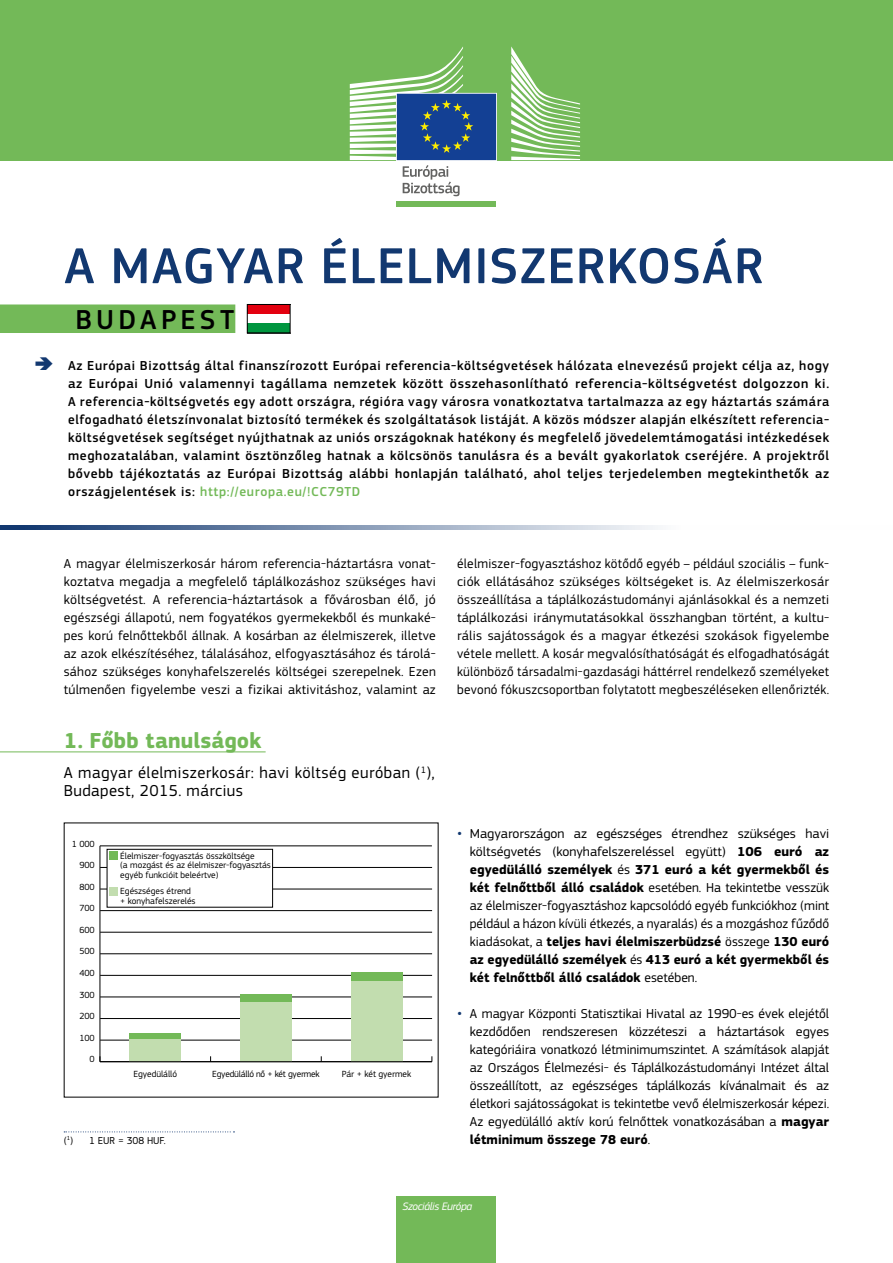
<style>
.page{position:relative;width:893px;height:1263px;background:#fff}
.page>*{position:absolute;margin:0;border:0;box-sizing:border-box;transform-origin:0 0}
.Header_1{font:500 52.5px "EC Square Sans Pro";letter-spacing:.02em;color:#123870}
.Pays{font:500 28.5px "EC Square Sans Pro";letter-spacing:.15em;color:#000}
.Header_2{font:700 22.5px "EC Square Sans Pro";letter-spacing:.005em;color:#73b958}
.Table_Header{font:16.5px/18px "EC Square Sans Pro";letter-spacing:.03em;color:#000}
.Body{font:13.5px/18px "EC Square Sans Pro";color:#000;text-align:justify}
.t1{font:500 13.5px/18px "EC Square Sans Pro";letter-spacing:.05em;color:#000;text-align:justify}
.t2{font:italic 11.25px "EC Square Sans Pro";letter-spacing:-.03em;color:#fff}
.Footnote{font:10.5px "EC Square Sans Pro";color:#000}
.t3{font:9.3px/9.3px "EC Square Sans Pro";color:#000}
.t4{font:9.3px "EC Square Sans Pro";letter-spacing:-.02em;color:#000}
.s1{color:#73b958}
.s2{font-size:18px;color:#123870}
.s3{font-weight:700}
</style>
<div class="page">
<div style="left:397px;top:1196px;width:99px;height:67px;background:#73b958"></div>
<div style="left:397px;top:201px;width:99px;height:6px;background:#73b958"></div>
<div style="left:0;top:0;width:893px;height:160px;background:#73b958"></div>
<svg style="left:249px;top:306px;width:39px;height:25px"></svg>
<div style="left:247px;top:304px;width:43px;height:29px;border:1px solid #000"></div>
<svg style="left:0;top:525px;width:658px;height:5px"></svg>
<svg style="left:511px;top:46px;width:69px;height:114px"></svg>
<svg style="left:350px;top:46px;width:147px;height:151px"></svg>
<div style="left:0;top:304px;width:235px;height:29px;background:#73b958"></div>
<hr style="left:0;top:752px;width:266px;height:1px;background:#73b958">
<hr style="left:100px;top:846px;width:1px;height:216px;background:#000">
<hr style="left:100px;top:1040px;width:332px;height:1px;background:#000">
<hr style="left:100px;top:1018px;width:332px;height:1px;background:#000">
<hr style="left:100px;top:997px;width:332px;height:1px;background:#000">
<hr style="left:100px;top:975px;width:332px;height:1px;background:#000">
<hr style="left:100px;top:953px;width:332px;height:1px;background:#000">
<hr style="left:100px;top:932px;width:332px;height:1px;background:#000">
<hr style="left:100px;top:910px;width:332px;height:1px;background:#000">
<hr style="left:100px;top:889px;width:332px;height:1px;background:#000">
<hr style="left:100px;top:867px;width:332px;height:1px;background:#000">
<hr style="left:100px;top:846px;width:332px;height:1px;background:#000">
<div style="left:129px;top:1034px;width:52px;height:5px;background:#73b958"></div>
<div style="left:240px;top:995px;width:52px;height:7px;background:#73b958"></div>
<div style="left:351px;top:972px;width:51px;height:10px;background:#73b958"></div>
<div style="left:129px;top:1039px;width:52px;height:23px;background:#c2ddaf"></div>
<div style="left:240px;top:1002px;width:52px;height:60px;background:#c2ddaf"></div>
<div style="left:351px;top:982px;width:51px;height:80px;background:#c2ddaf"></div>
<div style="left:107px;top:849px;width:166px;height:58px;background:#fff"></div>
<div style="left:107px;top:849px;width:166px;height:58px;border:1px solid #000"></div>
<div style="left:109px;top:851px;width:9px;height:9px;background:#73b958"></div>
<div style="left:109px;top:887px;width:9px;height:8px;background:#c2ddaf"></div>
<hr style="left:100px;top:1061px;width:332px;height:1px;background:#000">
<svg style="left:64px;top:1131px;width:170px;height:1px"></svg>
<h1 class="Header_1" style="left:64px;top:235px;width:701px">A MAGYAR ÉLELMISZERKOSÁR</h1>
<p class="Pays" style="left:75px;top:303px;width:160px">BUDAPEST</p>
<p class="t1" style="left:68px;top:357px;width:763px">Az Európai Bizottság által finanszírozott Európai referencia-költségvetések hálózata elnevezésű projekt célja az, hogy az Európai Unió valamennyi tagállama nemzetek között összehasonlítható referencia-költségvetést dolgozzon ki.<br>A referencia-költségvetés egy adott országra, régióra vagy városra vonatkoztatva tartalmazza az egy háztartás számára elfogadható életszínvonalat biztosító termékek és szolgáltatások listáját. A közös módszer alapján elkészített referencia&shy;költségvetések segítséget nyújthatnak az uniós országoknak hatékony és megfelelő jövedelemtámogatási intézkedések meghozatalában, valamint ösztönzőleg hatnak a kölcsönös tanulásra és a bevált gyakorlatok cseréjére. A projektről bővebb tájékoztatás az Európai Bizottság alábbi honlapján található, ahol teljes terjedelemben megtekinthetők az országjelentések is: <span class="s1">http://europa.eu/!CC79TD</span></p>
<p class="Body" style="left:64px;top:554px;width:374px">A magyar élelmiszerkosár három referencia-háztartásra vonat&shy;koztatva megadja a megfelelő táplálkozáshoz szükséges havi költségvetést. A referencia-háztartások a fővárosban élő, jó egészségi állapotú, nem fogyatékos gyermekekből és munkaké&shy;pes korú felnőttekből állnak. A kosárban az élelmiszerek, illetve az azok elkészítéséhez, tálalásához, elfogyasztásához és tárolá&shy;sához szükséges konyhafelszerelés költségei szerepelnek. Ezen túlmenően figyelembe veszi a fizikai aktivitáshoz, valamint az</p>
<p class="Body" style="left:457px;top:554px;width:374px">élelmiszer-fogyasztáshoz kötődő egyéb – például szociális – funk&shy;ciók ellátásához szükséges költségeket is. Az élelmiszerkosár összeállítása a táplálkozástudományi ajánlásokkal és a nemzeti táplálkozási iránymutatásokkal összhangban történt, a kultu&shy;rális sajátosságok és a magyar étkezési szokások figyelembe vétele mellett. A kosár megvalósíthatóságát és elfogadhatóságát különböző társadalmi-gazdasági háttérrel rendelkező személyeket bevonó fókuszcsoportban folytatott megbeszéléseken ellenőrizték.</p>
<h2 class="Header_2" style="left:64px;top:727px;width:199px">1. Főbb tanulságok</h2>
<p class="Table_Header" style="left:64px;top:764px;width:373px">A magyar élelmiszerkosár: havi költség euróban (<sup>1</sup>),<br>Budapest, 2015. március</p>
<p class="t3" style="left:72px;top:839px;width:25px">1 000</p>
<p class="t3" style="left:79px;top:860px;width:17px">900</p>
<p class="t3" style="left:79px;top:882px;width:17px">800</p>
<p class="t3" style="left:79px;top:904px;width:17px">700</p>
<p class="t3" style="left:79px;top:925px;width:17px">600</p>
<p class="t3" style="left:79px;top:947px;width:17px">500</p>
<p class="t3" style="left:79px;top:968px;width:17px">400</p>
<p class="t3" style="left:79px;top:990px;width:17px">300</p>
<p class="t3" style="left:79px;top:1011px;width:17px">200</p>
<p class="t3" style="left:79px;top:1033px;width:17px">100</p>
<p class="t3" style="left:90px;top:1055px;width:7px">0</p>
<p class="t3" style="left:120px;top:851px;width:152px">Élelmiszer-fogyasztás összköltsége<br>(a mozgást és az élelmiszer-fogyasztás egyéb funkcióit beleértve)</p>
<p class="t3" style="left:120px;top:886px;width:77px">Egészséges étrend + konyhafelszerelés</p>
<p class="t3" style="left:133px;top:1069px;width:45px">Egyedülálló</p>
<p class="t4" style="left:212px;top:1068px;width:109px">Egyedülálló nő + két gyermek</p>
<p class="t3" style="left:342px;top:1069px;width:71px">Pár + két gyermek</p>
<p class="Footnote" style="left:64px;top:1134px;width:104px">(<sup>1</sup>) 1 EUR = 308 HUF.</p>
<p class="Body" style="left:470px;top:824px;width:361px;text-indent:-13px"><span class="s2">•</span> Magyarországon az egészséges étrendhez szükséges havi költségvetés (konyhafelszereléssel együtt) <span class="s3">106 euró az egyedülálló személyek</span> és <span class="s3">371 euró a két gyermekből és két felnőttből álló családok</span> esetében. Ha tekintetbe vesszük az élelmiszer-fogyasztáshoz kapcsolódó egyéb funkciókhoz (mint például a házon kívüli étkezés, a nyaralás) és a mozgáshoz fűződő kiadásokat, a <span class="s3">teljes havi élelmiszerbüdzsé</span> összege <span class="s3">130 euró az egyedülálló személyek</span> és <span class="s3">413 euró a két gyermekből és két felnőttből álló családok</span> esetében.</p>
<p class="Body" style="left:470px;top:1004px;width:361px;text-indent:-13px"><span class="s2">•</span> A magyar Központi Statisztikai Hivatal az 1990-es évek elejétől kezdődően rendszeresen közzéteszi a háztartások egyes kategóriáira vonatkozó létminimumszintet. A számítások alapját az Országos Élelmezési- és Táplálkozástudományi Intézet által összeállított, az egészséges táplálkozás kívánalmait és az életkori sajátosságokat is tekintetbe vevő élelmiszerkosár képezi.<br>Az egyedülálló aktív korú felnőttek vonatkozásában a <span class="s3">magyar létminimum összege 78 euró</span>.</p>
<p class="t2" style="left:402px;top:1199px;width:71px">Szociális Európa</p>
</div>
